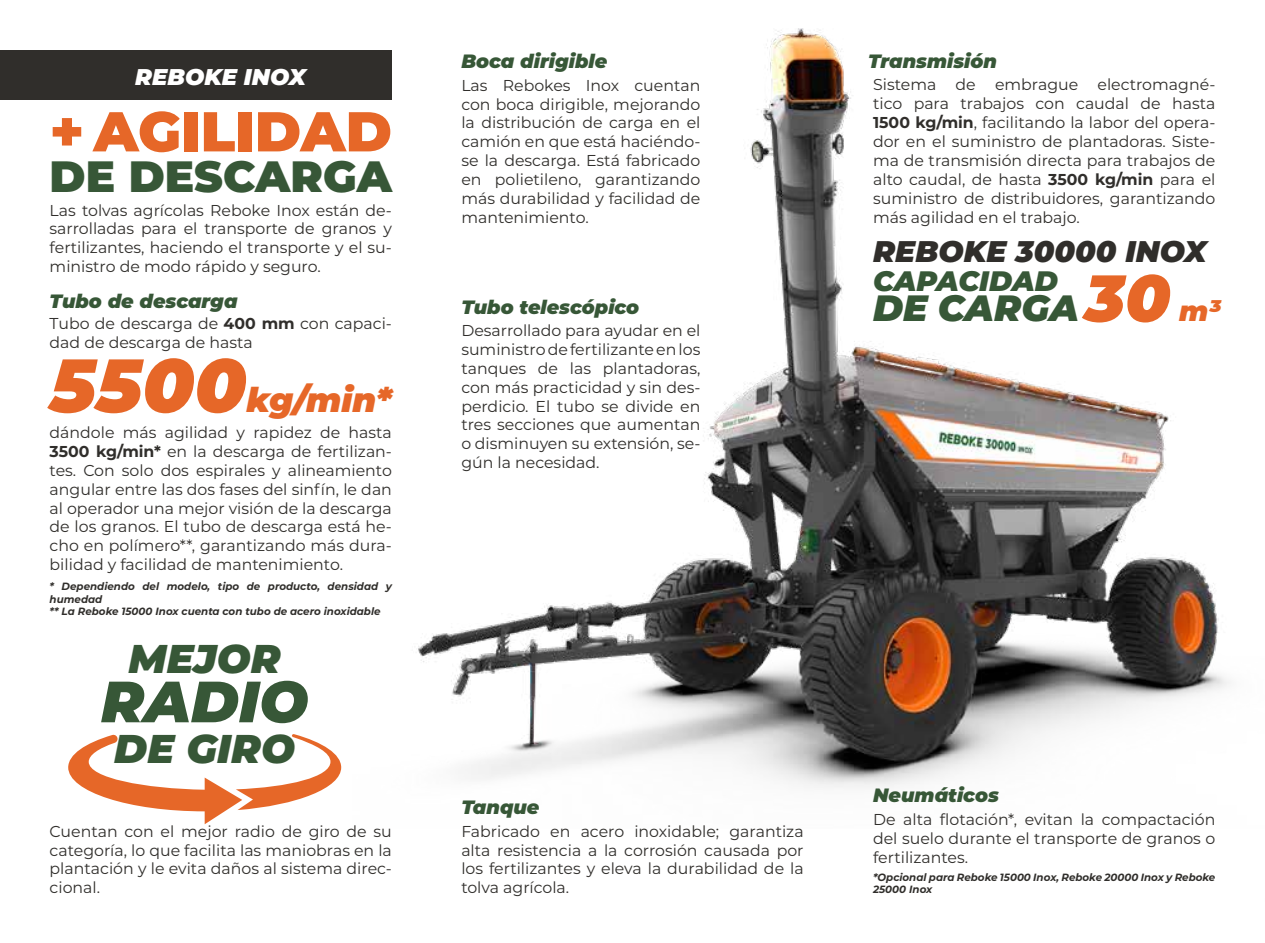
<style>
.page{position:relative;width:1265px;height:943px;background:#fff}
.page>*{position:absolute;margin:0;border:0;box-sizing:border-box;transform-origin:0 0}
.t1{font:italic 900 58.1px "Montserrat";color:#375737}
.t2{font:900 56px "Montserrat";color:#e66728}
.t3{font:900 43.75px "Montserrat";color:#375737}
.t4{font:italic 900 40.07px "Montserrat";color:#375737}
.t5{font:italic 900 36.57px "Montserrat";color:#375737}
.t6{font:italic 900 33.95px "Montserrat";color:#e66728}
.t7{font:italic 900 29.75px "Montserrat";color:#302e2b}
.t8{font:italic 900 28.18px "Montserrat";letter-spacing:-.005em;color:#375737}
.t9{font:italic 900 28.18px "Montserrat";color:#e66728}
.t10{font:italic 900 22.75px "Montserrat";color:#fff}
.t11{font:italic 900 19.25px "Montserrat";color:#375737}
.t12{font:15.75px/18.9px "Montserrat";color:#302e2b;text-align:justify}
.t13{font:italic 700 10.5px/12.6px "Montserrat";color:#302e2b}
.s1{font-weight:700}
.s2{font-size:65.8px;color:#e66728}
.s3{font-size:75.25px}
</style>
<div class="page">
<img style="left:352px;top:28px;width:878px;height:760px">
<svg style="left:68px;top:734px;width:273px;height:90px"></svg>
<div style="left:0;top:50px;width:392px;height:49px;background:#302e2b"></div>
<p class="t11" style="left:461px;top:47px;width:147px">Boca dirigible</p>
<p class="t11" style="left:868px;top:47px;width:130px">Transmisión</p>
<h3 class="t10" style="left:135px;top:59px;width:172px">REBOKE INOX</h3>
<h2 class="t2" style="left:50px;top:89px;width:344px">+ AGILIDAD</h2>
<h3 class="t3" style="left:50px;top:143px;width:344px">DE DESCARGA</h3>
<p class="t12" style="left:873px;top:74px;width:344px">Sistema de embrague electromagné&shy;tico para trabajos con caudal de hasta <span class="s1">1500 kg/min</span>, facilitando la labor del opera&shy;dor en el suministro de plantadoras. Siste&shy;ma de transmisión directa para trabajos de alto caudal, de hasta <span class="s1">3500 kg/min</span> para el suministro de distribuidores, garantizando más agilidad en el trabajo.</p>
<p class="t12" style="left:461px;top:75px;width:241px">Las Rebokes Inox cuentan con boca dirigible, mejorando la distribución de carga en el camión en que está haciéndo&shy;se la descarga. Está fabricado en polietileno, garantizando más durabilidad y facilidad de mantenimiento.</p>
<p class="t12" style="left:50px;top:200px;width:344px">Las tolvas agrícolas Reboke Inox están de&shy;sarrolladas para el transporte de granos y fertilizantes, haciendo el transporte y el su&shy;ministro de modo rápido y seguro.</p>
<h3 class="t7" style="left:873px;top:229px;width:335px">REBOKE 30000 INOX</h3>
<h3 class="t8" style="left:873px;top:259px;width:186px">CAPACIDAD</h3>
<h3 class="t5" style="left:873px;top:280px;width:299px">DE CARGA <span class="s2">30</span></h3>
<p class="t11" style="left:50px;top:286px;width:189px">Tubo de descarga</p>
<p class="t11" style="left:461px;top:293px;width:179px">Tubo telescópico</p>
<h3 class="t9" style="left:1179px;top:290px;width:43px">m³</h3>
<p class="t12" style="left:50px;top:314px;width:344px">Tubo de descarga de <span class="s1">400 mm</span> con capaci&shy;dad de descarga de hasta</p>
<p class="t12" style="left:461px;top:320px;width:241px">Desarrollado para ayudar en el suministro de fertilizante en los tanques de las plantadoras, con más practicidad y sin des&shy;perdicio. El tubo se divide en tres secciones que aumentan o disminuyen su extensión, se&shy;gún la necesidad.</p>
<h3 class="t6" style="left:50px;top:374px;width:344px"><span class="s3">5500</span>kg/min*</h3>
<p class="t12" style="left:50px;top:422px;width:344px">dándole más agilidad y rapidez de hasta <span class="s1">3500 kg/min*</span> en la descarga de fertilizan&shy;tes. Con solo dos espirales y alineamiento angular entre las dos fases del sinfín, le dan al operador una mejor visión de la descarga de los granos. El tubo de descarga está he&shy;cho en polímero**, garantizando más dura&shy;bilidad y facilidad de mantenimiento.</p>
<p class="t13" style="left:50px;top:579px;width:344px">* Dependiendo del modelo, tipo de producto, densidad y humedad<br>** La Reboke 15000 Inox cuenta con tubo de acero inoxidable</p>
<h3 class="t4" style="left:129px;top:628px;width:154px">MEJOR</h3>
<h1 class="t1" style="left:101px;top:657px;width:209px">RADIO</h1>
<h3 class="t4" style="left:114px;top:718px;width:182px">DE GIRO</h3>
<p class="t12" style="left:50px;top:821px;width:344px">Cuentan con el mejor radio de giro de su categoría, lo que facilita las maniobras en la plantación y le evita daños al sistema direc&shy;cional.</p>
<p class="t11" style="left:873px;top:780px;width:127px">Neumáticos</p>
<p class="t11" style="left:461px;top:792px;width:80px">Tanque</p>
<p class="t12" style="left:461px;top:821px;width:344px">Fabricado en acero inoxidable; garantiza alta resistencia a la corrosión causada por los fertilizantes y eleva la durabilidad de la tolva agrícola.</p>
<p class="t12" style="left:873px;top:809px;width:344px">De alta flotación*, evitan la compactación del suelo durante el transporte de granos o fertilizantes.</p>
<p class="t13" style="left:873px;top:870px;width:344px">*Opcional para Reboke 15000 Inox, Reboke 20000 Inox y Reboke<br>25000 Inox</p>
</div>
